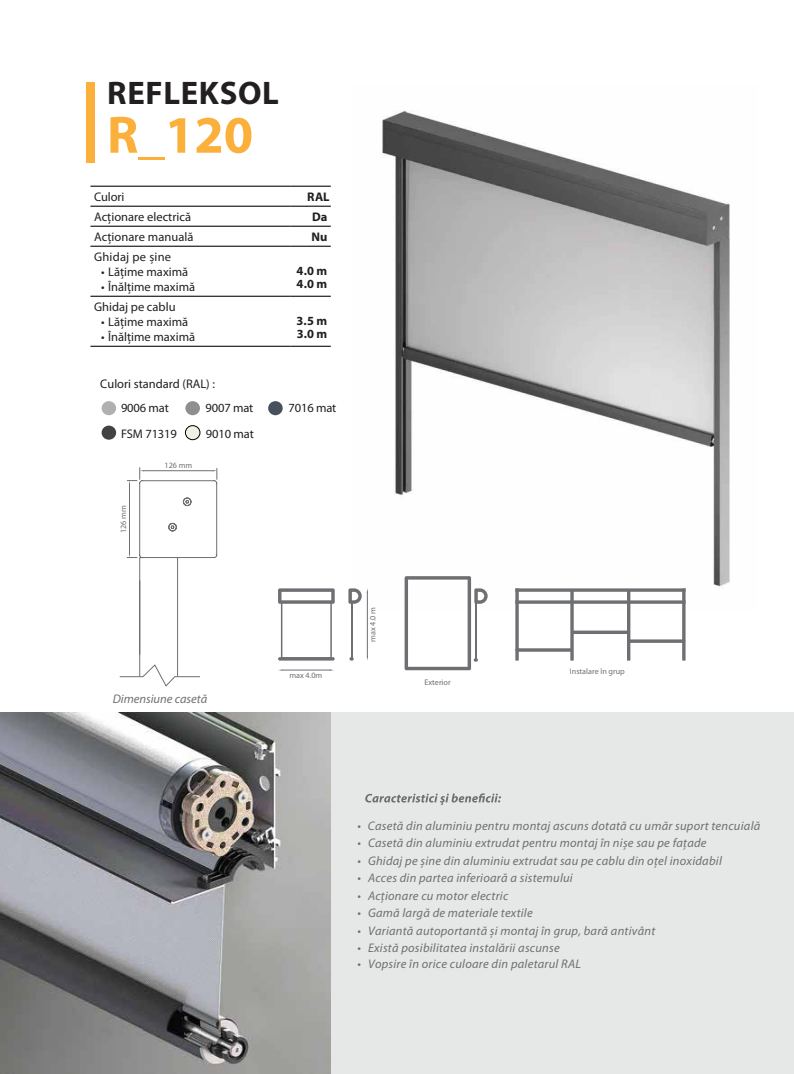
<style>
.page{position:relative;width:794px;height:1074px;background:#fff}
.page>*{position:absolute;margin:0;border:0;box-sizing:border-box;transform-origin:0 0}
.t1{font:700 119.75px "Myriad Pro";color:#fbb03c;scale:.44 1}
.t2{font:700 53px "Myriad Pro";color:#fbb03c}
.t3{font:700 32.75px "Myriad Pro";letter-spacing:.02em;color:#231f20}
.t4{font:italic 12.5px "Myriad Pro";letter-spacing:.02em;color:#6e6f72}
.t5{font:12.5px/23.6px "Myriad Pro";color:#231f20}
.t6{font:700 12.5px/13.8px "Myriad Pro";color:#231f20}
.t7{font:italic 12.5px "Myriad Pro";color:#6e6f72}
.t8{font:12.5px "Myriad Pro";letter-spacing:.02em;color:#231f20}
.t9{font:8.12px "Myriad Pro";color:#6e6f72}
.s1{color:#6f7072}
</style>
<div class="page">
<img style="left:352px;top:111px;width:378px;height:498px">
<div style="left:330px;top:712px;width:464px;height:362px;background:#e6e7e7"></div>
<hr style="left:90px;top:186px;width:200px;height:1px;background:#010101">
<hr style="left:290px;top:186px;width:41px;height:1px;background:#010101">
<hr style="left:90px;top:206px;width:200px;height:1px;background:#010101">
<hr style="left:290px;top:206px;width:41px;height:1px;background:#010101">
<hr style="left:90px;top:226px;width:200px;height:1px;background:#010101">
<hr style="left:290px;top:226px;width:41px;height:1px;background:#010101">
<hr style="left:90px;top:246px;width:200px;height:1px;background:#010101">
<hr style="left:290px;top:246px;width:41px;height:1px;background:#010101">
<hr style="left:90px;top:296px;width:200px;height:1px;background:#010101">
<hr style="left:290px;top:296px;width:41px;height:1px;background:#010101">
<hr style="left:90px;top:346px;width:200px;height:1px;background:#010101">
<hr style="left:290px;top:346px;width:41px;height:1px;background:#010101">
<svg style="left:120px;top:467px;width:98px;height:219px"></svg>
<svg style="left:365px;top:793px;width:136px;height:12px"></svg>
<hr style="left:282px;top:670px;width:49px;height:1px;background:#6e6f72">
<hr style="left:367px;top:591px;width:1px;height:66px;background:#6e6f72">
<svg style="left:278px;top:588px;width:57px;height:69px"></svg>
<hr style="left:278px;top:657px;width:57px;height:3px;background:#6e6f72;border-radius:2px">
<svg style="left:349px;top:657px;width:5px;height:3px"></svg>
<svg style="left:348px;top:588px;width:20px;height:16px"></svg>
<hr style="left:351px;top:603px;width:1px;height:56px;background:#6e6f72">
<svg style="left:628px;top:639px;width:57px;height:4px"></svg>
<svg style="left:572px;top:630px;width:56px;height:4px"></svg>
<svg style="left:515px;top:648px;width:57px;height:4px"></svg>
<svg style="left:515px;top:592px;width:4px;height:68px"></svg>
<hr style="left:682px;top:588px;width:3px;height:72px;background:#6e6f72">
<svg style="left:570px;top:592px;width:4px;height:68px"></svg>
<svg style="left:515px;top:600px;width:167px;height:4px"></svg>
<svg style="left:515px;top:588px;width:170px;height:4px"></svg>
<hr style="left:627px;top:590px;width:3px;height:70px;background:#6e6f72">
<svg style="left:404px;top:576px;width:83px;height:94px"></svg>
<div style="left:102px;top:401px;width:14px;height:14px;background:#b0b0b0;border-radius:50%"></div>
<div style="left:185px;top:401px;width:15px;height:14px;background:#8f8f8f;border-radius:50%"></div>
<div style="left:268px;top:401px;width:15px;height:14px;background:#47505c;border-radius:50%"></div>
<div style="left:102px;top:425px;width:14px;height:15px;background:#414244;border-radius:50%"></div>
<div style="left:185px;top:425px;width:15px;height:15px;background:#f2efe7;border-radius:50%"></div>
<div style="left:185px;top:425px;width:15px;height:15px;border:1px solid #010101;border-radius:50%"></div>
<img style="left:0;top:712px;width:330px;height:361px">
<h3 class="t3" style="left:107px;top:72px;width:173px">REFLEKSOL</h3>
<h2 class="t2" style="left:107px;top:100px;width:148px">R_120</h2>
<p class="t5" style="left:94px;top:185px;width:32px">Culori</p>
<p class="t6" style="left:307px;top:189px;width:24px">RAL</p>
<p class="t5" style="left:94px;top:205px;width:98px">Acționare electrică</p>
<p class="t6" style="left:312px;top:209px;width:17px">Da</p>
<p class="t5" style="left:94px;top:225px;width:101px">Acționare manuală</p>
<p class="t6" style="left:311px;top:229px;width:17px">Nu</p>
<p class="t8" style="left:94px;top:249px;width:79px">Ghidaj pe șine</p>
<p class="t5" style="left:101px;top:260px;width:89px">• Lățime maximă</p>
<p class="t5" style="left:101px;top:275px;width:96px">• Înălțime maximă</p>
<h1 class="t1" style="left:83px;top:44px;width:36px">I</h1>
<p class="t6" style="left:297px;top:263px;width:32px">4.0 m<br>4.0 m</p>
<p class="t5" style="left:94px;top:295px;width:83px">Ghidaj pe cablu</p>
<p class="t5" style="left:101px;top:310px;width:89px">• Lățime maximă</p>
<p class="t5" style="left:101px;top:325px;width:96px">• Înălțime maximă</p>
<p class="t6" style="left:296px;top:313px;width:32px">3.5 m<br>3.0 m</p>
<p class="t5" style="left:121px;top:372px;width:96px;text-indent:-21px">Culori standard (RAL) :<br>9006 mat</p>
<p class="t5" style="left:121px;top:421px;width:57px">FSM 71319</p>
<p class="t5" style="left:206px;top:421px;width:49px">9010 mat</p>
<p class="t5" style="left:205px;top:396px;width:49px">9007 mat</p>
<p class="t5" style="left:288px;top:396px;width:49px">7016 mat</p>
<p class="t9" style="left:119px;top:533px;width:29px;rotate:-90deg">126 mm</p>
<p class="t9" style="left:164px;top:460px;width:29px">126 mm</p>
<p class="t7" style="left:113px;top:692px;width:96px">Dimensiune casetă</p>
<p class="t9" style="left:289px;top:670px;width:34px">max 4.0m</p>
<p class="t9" style="left:368px;top:642px;width:36px;rotate:-90deg">max 4.0 m</p>
<p class="t9" style="left:424px;top:677px;width:28px">Exterior</p>
<p class="t9" style="left:570px;top:666px;width:56px">Instalare în grup</p>
<p class="t4" style="left:357px;top:819px;width:404px"><span class="s1">•</span> Casetă din aluminiu pentru montaj ascuns dotată cu umăr suport tencuială</p>
<p class="t4" style="left:357px;top:836px;width:351px"><span class="s1">•</span> Casetă din aluminiu extrudat pentru montaj în nișe sau pe faţade</p>
<p class="t4" style="left:357px;top:854px;width:366px">• Ghidaj pe șine din aluminiu extrudat sau pe cablu din oţel inoxidabil</p>
<p class="t4" style="left:357px;top:871px;width:217px">• Acces din partea inferioară a sistemului</p>
<p class="t4" style="left:357px;top:889px;width:152px">• Acţionare cu motor electric</p>
<p class="t4" style="left:357px;top:906px;width:177px">• Gamă largă de materiale textile</p>
<p class="t4" style="left:357px;top:924px;width:299px">• Variantă autoportantă și montaj în grup, bară antivânt</p>
<p class="t4" style="left:357px;top:941px;width:204px">• Există posibilitatea instalării ascunse</p>
<p class="t4" style="left:357px;top:957px;width:225px">• Vopsire în orice culoare din paletarul RAL</p>
</div>
